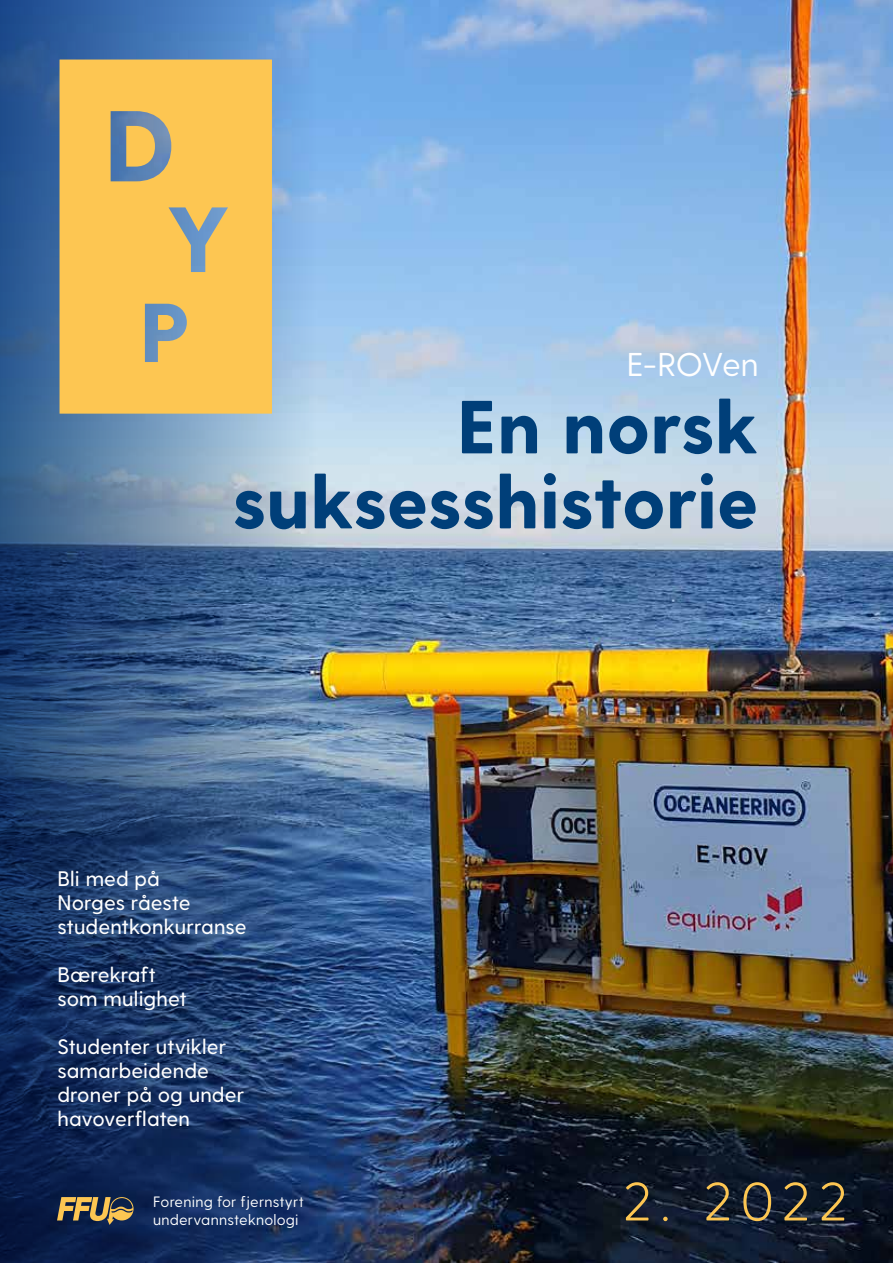
<style>
.page{position:relative;width:893px;height:1263px;background:#fff}
.page>*{position:absolute;margin:0;border:0;box-sizing:border-box;transform-origin:0 0}
.t1{font:800 75px/75px "Greycliff CF";letter-spacing:-.005em;color:#003f79;text-align:right}
.t2{font:300 54px "Greycliff CF";color:#fdc652}
.t3{font:33px "Greycliff CF";letter-spacing:-.03em;color:#fff}
.t4{font:500 21px/24px "Greycliff CF";letter-spacing:.005em;color:#fff}
.t5{font:15px/18px "Greycliff CF";letter-spacing:.015em;color:#fff}
</style>
<div class="page">
<img style="left:395px;top:0;width:498px;height:1263px">
<svg style="left:0;top:0;width:395px;height:1263px;background:#456692"></svg>
<svg style="left:57px;top:1197px;width:77px;height:28px;background:#776a4c"></svg>
<svg style="left:60px;top:60px;width:212px;height:354px;background:#f1c15a"></svg>
<h3 class="t3" style="left:627px;top:345px;width:134px">E-ROVen</h3>
<h1 class="t1" style="left:232px;top:393px;width:528px">En norsk suksesshistorie</h1>
<p class="t4" style="left:57px;top:867px;width:191px">Bli med på<br>Norges råeste studentkonkurranse</p>
<p class="t4" style="left:57px;top:963px;width:131px">Bærekraft som mulighet</p>
<p class="t4" style="left:57px;top:1035px;width:188px">Studenter utvikler samarbeidende droner på og under havoverflaten</p>
<p class="t5" style="left:153px;top:1193px;width:152px">Forening for fjernstyrt undervannsteknologi</p>
<h2 class="t2" style="left:624px;top:1170px;width:225px">2. 2022</h2>
</div>
